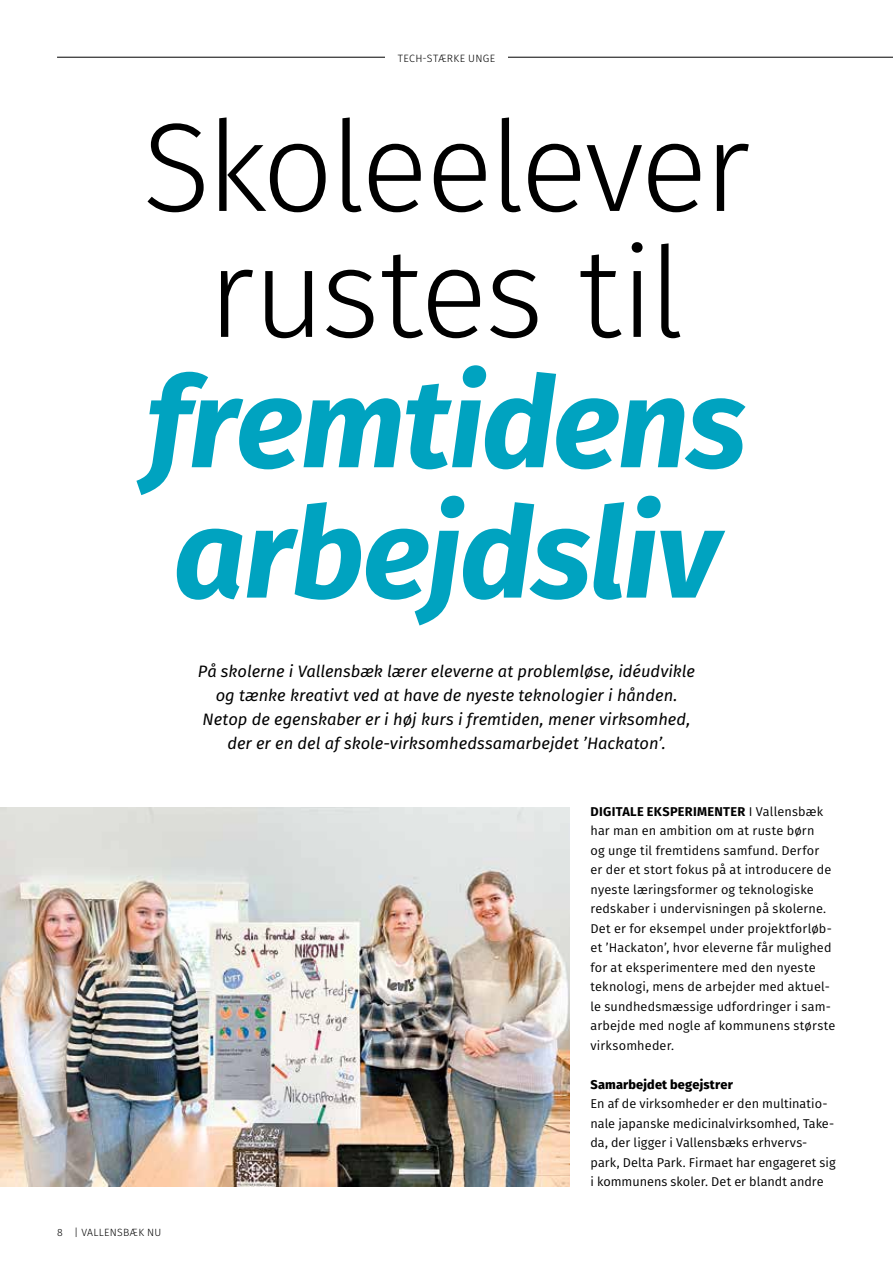
<style>
.page{position:relative;width:893px;height:1263px;background:#fff}
.page>*{position:absolute;margin:0;border:0;box-sizing:border-box;transform-origin:0 0}
.t1{font:300 125.85px/126px "Fira Sans";letter-spacing:-.03em;color:#000;text-align:center}
.t2{font:italic 700 125.85px/130.4px "Fira Sans";letter-spacing:-.015em;color:#00a3c0}
.t3{font:italic 16.5px/24px "Fira Sans";color:#000;text-align:center}
.t4{font:12.75px/19.5px "Fira Sans";letter-spacing:.01em;color:#000}
.t5{font:800 12.75px "Fira Sans";letter-spacing:.01em;color:#000}
.t6{font:300 10.65px "Fira Sans";letter-spacing:.03em;color:#000}
.t7{font:300 10.5px "Fira Sans";letter-spacing:.025em;color:#000}
.s1{font-weight:700}
</style>
<div class="page">
<hr style="left:57px;top:57px;width:836px;height:1px;background:#000">
<div style="left:385px;top:39px;width:123px;height:36px;background:#fff"></div>
<img style="left:0;top:808px;width:569px;height:379px">
<p class="t6" style="left:398px;top:51px;width:99px">TECH-STÆRKE UNGE</p>
<h1 class="t1" style="left:143px;top:103px;width:609px">Skoleelever rustes til</h1>
<h1 class="t2" style="left:146px;top:349px;width:601px">fremtidens arbejdsliv</h1>
<p class="t3" style="left:198px;top:659px;width:499px">På skolerne i Vallensbæk lærer eleverne at problemløse, idéudvikle og tænke kreativt ved at have de nyeste teknologier i hånden.<br>Netop de egenskaber er i høj kurs i fremtiden, mener virksomhed, der er en del af skole-virksomhedssamarbejdet ’Hackaton’.</p>
<p class="t7" style="left:57px;top:1225px;width:106px">8 | VALLENSBÆK NU</p>
<p class="t4" style="left:590px;top:801px;width:247px"><span class="s1">DIGITALE EKSPERIMENTER</span> I Vallensbæk har man en ambition om at ruste børn<br>og unge til fremtidens samfund. Derfor<br>er der et stort fokus på at introducere de nyeste læringsformer og teknologiske redskaber i undervisningen på skolerne.<br>Det er for eksempel under projektforløb&shy;et ’Hackaton’, hvor eleverne får mulighed for at eksperimentere med den nyeste teknologi, mens de arbejder med aktuel&shy;le sundhedsmæssige udfordringer i sam&shy;arbejde med nogle af kommunens største virksomheder.</p>
<p class="t5" style="left:590px;top:1073px;width:144px">Samarbejdet begejstrer</p>
<p class="t4" style="left:590px;top:1094px;width:247px">En af de virksomheder er den multinatio&shy;nale japanske medicinalvirksomhed, Take&shy;da, der ligger i Vallensbæks erhvervs&shy;park, Delta Park. Firmaet har engageret sig i kommunens skoler. Det er blandt andre</p>
</div>
